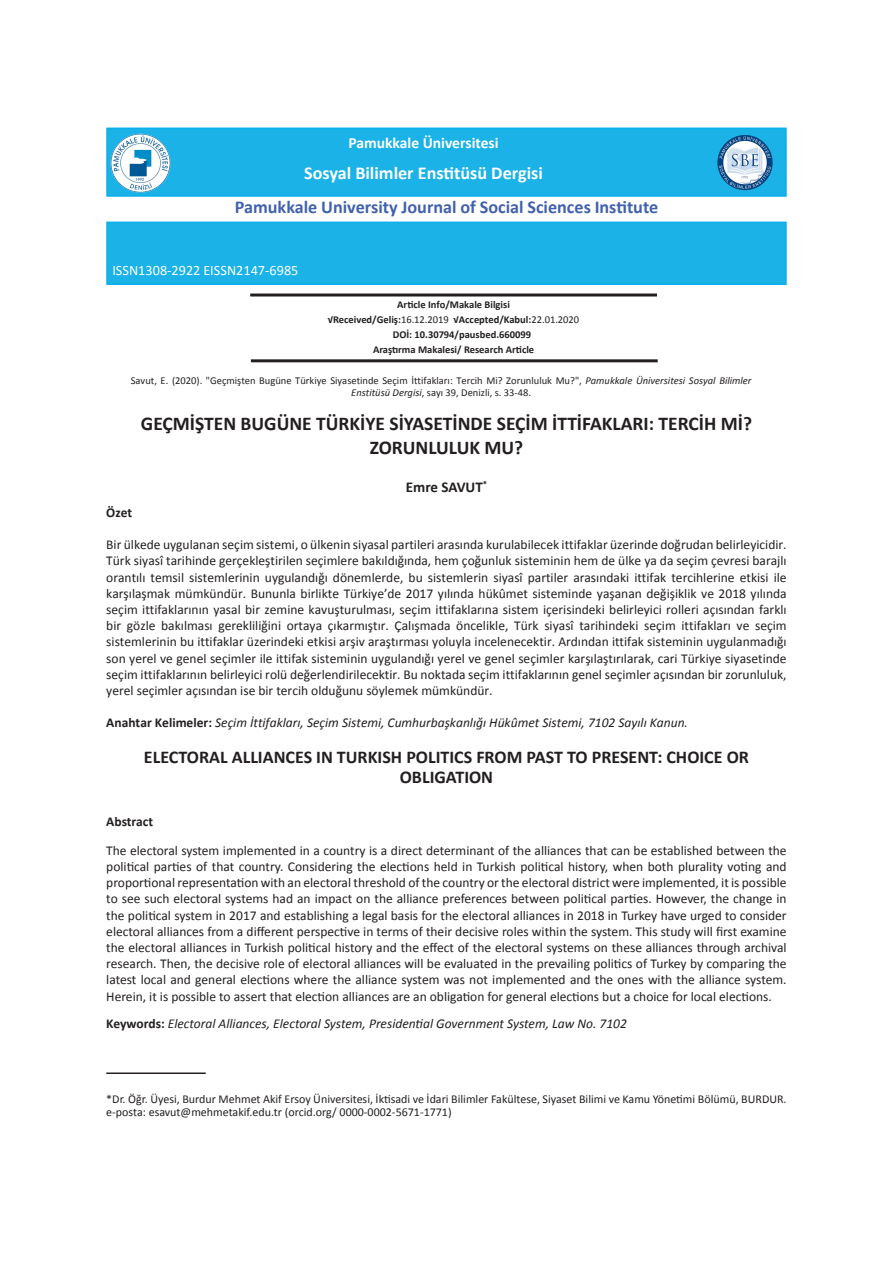
<style>
.page{position:relative;width:893px;height:1263px;background:#fff}
.page>*{position:absolute;margin:0;border:0;box-sizing:border-box;transform-origin:0 0}
.t1{font:700 19.5px/23.4px "Calibri";color:#231f20;text-align:center}
.t2{font:700 18.15px "Calibri";color:#4161ad}
.t3{font:700 18.15px "Calibri";color:#fff}
.t4{font:700 18px/19.8px "Calibri";color:#231f20;text-align:center}
.t5{font:700 15.6px "Calibri";color:#fff}
.t6{font:700 15px "Calibri";color:#231f20}
.t7{font:14.25px "Calibri";color:#fff}
.t8{font:13.5px/16.2px "Calibri";color:#231f20;text-align:justify}
.t9{font:italic 13.5px "Calibri";color:#231f20}
.t10{font:700 13.5px "Calibri";color:#231f20}
.t11{font:12px/13.5px "Calibri";color:#231f20}
.t12{font:10.5px/12px "Calibri";color:#231f20;text-align:center}
.t13{font:700 10.5px "Calibri";color:#231f20}
.s1{font-weight:400}
.s2{font-style:italic}
.s3{font-weight:700;font-style:normal}
</style>
<div class="page">
<hr style="left:250px;top:293px;width:407px;height:3px;background:#231f20">
<hr style="left:251px;top:359px;width:407px;height:3px;background:#231f20">
<div style="left:106px;top:222px;width:681px;height:63px;background:#1ab2e7;border:1px solid #00aeef"></div>
<div style="left:106px;top:128px;width:681px;height:69px;background:#1ab2e7;border:1px solid #00aeef"></div>
<img style="left:717px;top:135px;width:56px;height:56px">
<img style="left:111px;top:133px;width:59px;height:59px">
<hr style="left:106px;top:1072px;width:100px;height:2px;background:#231f20">
<p class="t5" style="left:348px;top:133px;width:152px">Pamukkale Üniversitesi</p>
<h2 class="t3" style="left:304px;top:162px;width:240px">Sosyal Bilimler Enstitüsü Dergisi</h2>
<h2 class="t2" style="left:235px;top:196px;width:425px">Pamukkale University Journal of Social Sciences Institute</h2>
<p class="t7" style="left:112px;top:261px;width:188px">ISSN1308-2922 EISSN2147-6985</p>
<p class="t13" style="left:397px;top:298px;width:114px">Article Info/Makale Bilgisi</p>
<p class="t13" style="left:328px;top:313px;width:253px">√Received/Geliş:<span class="s1">16.12.2019</span> √Accepted/Kabul:<span class="s1">22.01.2020</span></p>
<p class="t13" style="left:393px;top:328px;width:140px">DOİ: 10.30794/pausbed.660099</p>
<p class="t13" style="left:373px;top:343px;width:163px">Araştırma Makalesi/ Research Article</p>
<p class="t12" style="left:131px;top:374px;width:622px">Savut, E. (2020). "Geçmişten Bugüne Türkiye Siyasetinde Seçim İttifakları: Tercih Mi? Zorunluluk Mu?", <span class="s2">Pamukkale Üniversitesi Sosyal Bilimler<br>Enstitüsü Dergisi</span>, sayı 39, Denizli, s. 33-48.</p>
<h1 class="t1" style="left:141px;top:411px;width:613px">GEÇMİŞTEN BUGÜNE TÜRKİYE SİYASETİNDE SEÇİM İTTİFAKLARI: TERCİH Mİ?<br>ZORUNLULUK MU?</h1>
<p class="t6" style="left:406px;top:477px;width:83px">Emre SAVUT<sup>*</sup></p>
<p class="t10" style="left:106px;top:504px;width:27px">Özet</p>
<p class="t8" style="left:106px;top:536px;width:682px">Bir ülkede uygulanan seçim sistemi, o ülkenin siyasal partileri arasında kurulabilecek ittifaklar üzerinde doğrudan belirleyicidir.<br>Türk siyasî tarihinde gerçekleştirilen seçimlere bakıldığında, hem çoğunluk sisteminin hem de ülke ya da seçim çevresi barajlı orantılı temsil sistemlerinin uygulandığı dönemlerde, bu sistemlerin siyasî partiler arasındaki ittifak tercihlerine etkisi ile karşılaşmak mümkündür. Bununla birlikte Türkiye’de 2017 yılında hükûmet sisteminde yaşanan değişiklik ve 2018 yılında seçim ittifaklarının yasal bir zemine kavuşturulması, seçim ittifaklarına sistem içerisindeki belirleyici rolleri açısından farklı bir gözle bakılması gerekliliğini ortaya çıkarmıştır. Çalışmada öncelikle, Türk siyasî tarihindeki seçim ittifakları ve seçim sistemlerinin bu ittifaklar üzerindeki etkisi arşiv araştırması yoluyla incelenecektir. Ardından ittifak sisteminin uygulanmadığı son yerel ve genel seçimler ile ittifak sisteminin uygulandığı yerel ve genel seçimler karşılaştırılarak, cari Türkiye siyasetinde seçim ittifaklarının belirleyici rolü değerlendirilecektir. Bu noktada seçim ittifaklarının genel seçimler açısından bir zorunluluk, yerel seçimler açısından ise bir tercih olduğunu söylemek mümkündür.</p>
<p class="t9" style="left:106px;top:714px;width:583px"><span class="s3">Anahtar Kelimeler:</span> Seçim İttifakları, Seçim Sistemi, Cumhurbaşkanlığı Hükûmet Sistemi, 7102 Sayılı Kanun.</p>
<h3 class="t4" style="left:144px;top:747px;width:606px">ELECTORAL ALLIANCES IN TURKISH POLITICS FROM PAST TO PRESENT: CHOICE OR<br>OBLIGATION</h3>
<p class="t10" style="left:106px;top:813px;width:48px">Abstract</p>
<p class="t8" style="left:106px;top:841px;width:682px">The electoral system implemented in a country is a direct determinant of the alliances that can be established between the political parties of that country. Considering the elections held in Turkish political history, when both plurality voting and proportional representation with an electoral threshold of the country or the electoral district were implemented, it is possible to see such electoral systems had an impact on the alliance preferences between political parties. However, the change in the political system in 2017 and establishing a legal basis for the electoral alliances in 2018 in Turkey have urged to consider electoral alliances from a different perspective in terms of their decisive roles within the system. This study will first examine the electoral alliances in Turkish political history and the effect of the electoral systems on these alliances through archival research. Then, the decisive role of electoral alliances will be evaluated in the prevailing politics of Turkey by comparing the latest local and general elections where the alliance system was not implemented and the ones with the alliance system.<br>Herein, it is possible to assert that election alliances are an obligation for general elections but a choice for local elections.</p>
<p class="t9" style="left:106px;top:1015px;width:522px"><span class="s3">Keywords:</span> Electoral Alliances, Electoral System, Presidential Government System, Law No. 7102</p>
<p class="t11" style="left:106px;top:1091px;width:682px">*Dr. Öğr. Üyesi, Burdur Mehmet Akif Ersoy Üniversitesi, İktisadi ve İdari Bilimler Fakültese, Siyaset Bilimi ve Kamu Yönetimi Bölümü, BURDUR. e-posta: esavut@mehmetakif.edu.tr (orcid.org/ 0000-0002-5671-1771)</p>
</div>
